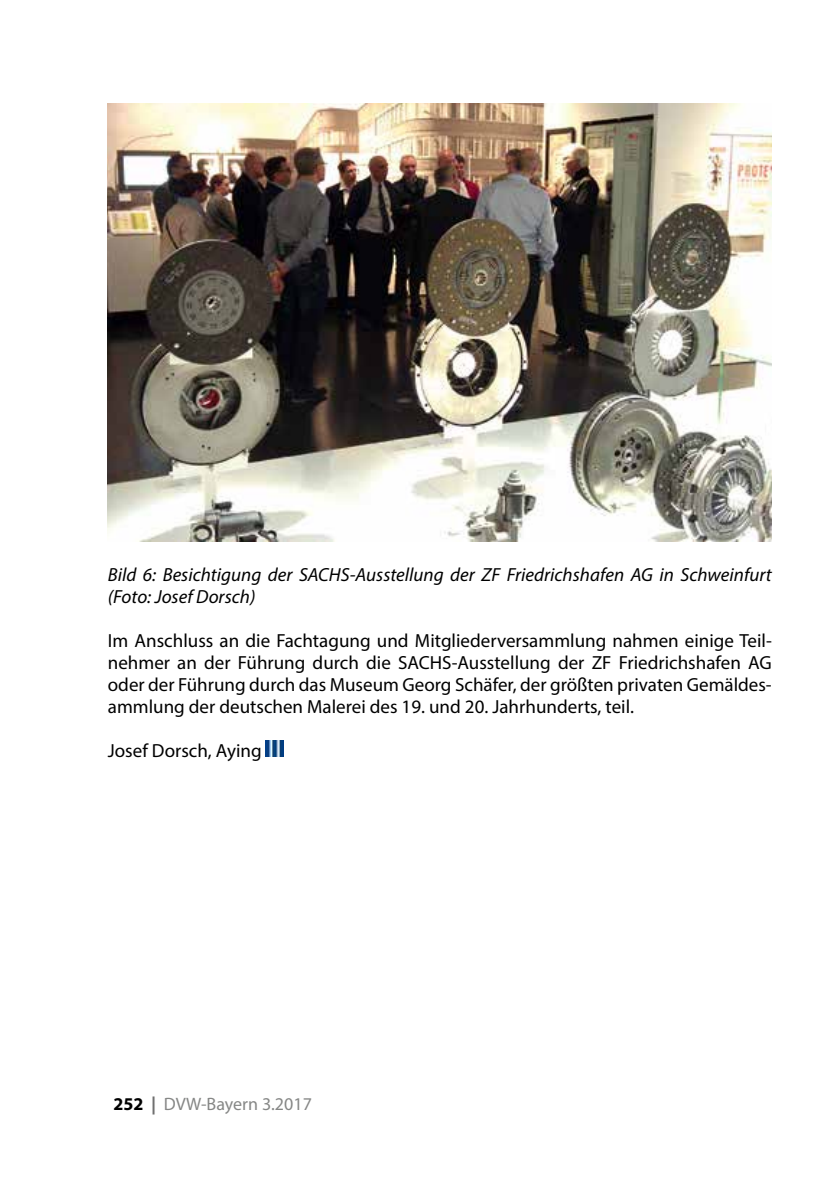
<style>
.page{position:relative;width:840px;height:1191px;background:#fff}
.page>*{position:absolute;margin:0;border:0;box-sizing:border-box;transform-origin:0 0}
.t1{font:19px/22px "Myriad Pro";color:#000;text-align:justify}
.t2{font:italic 19px/22px "Myriad Pro";color:#000}
.t3{font:18px "Myriad Pro";color:#868786}
.s1{font-weight:700;color:#000}
.s2{font-weight:700;color:#6e6e6e}
</style>
<div class="page">
<img style="left:108px;top:103px;width:663px;height:438px">
<img style="left:266px;top:740px;width:17px;height:16px">
<p class="t2" style="left:108px;top:563px;width:665px">Bild 6: Besichtigung der SACHS-Ausstellung der ZF Friedrichshafen AG in Schweinfurt (Foto: Josef Dorsch)</p>
<p class="t1" style="left:108px;top:629px;width:665px">Im Anschluss an die Fachtagung und Mitgliederversammlung nahmen einige Teil&shy;nehmer an der Führung durch die SACHS-Ausstellung der ZF Friedrichshafen AG oder der Führung durch das Museum Georg Schäfer, der größten privaten Gemäldes&shy;ammlung der deutschen Malerei des 19. und 20. Jahrhunderts, teil.</p>
<p class="t1" style="left:108px;top:739px;width:155px">Josef Dorsch, Aying</p>
<p class="t3" style="left:113px;top:1093px;width:200px"><span class="s1">252</span> <span class="s2">|</span> DVW-Bayern 3.2017</p>
</div>
